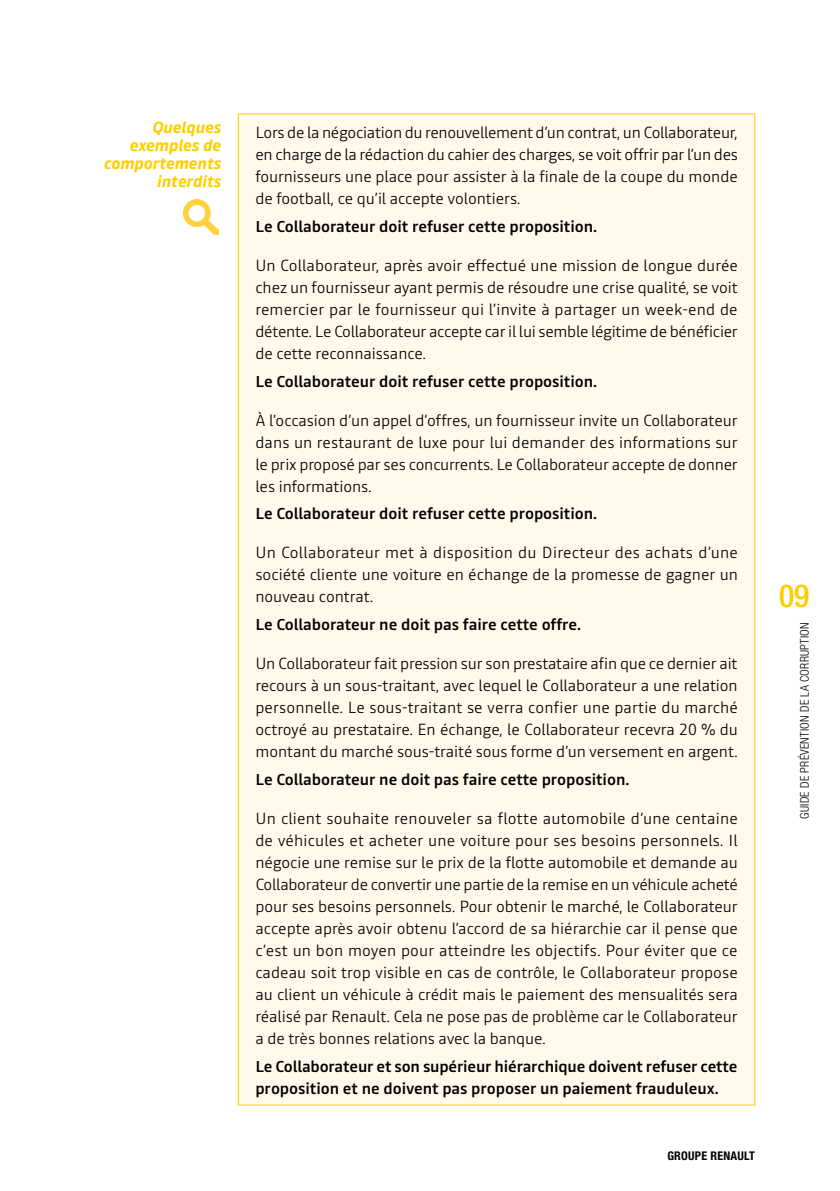
<style>
.page{position:relative;width:840px;height:1191px;background:#fff}
.page>*{position:absolute;margin:0;border:0;box-sizing:border-box;transform-origin:0 0}
.t1{font:500 condensed 31.8px "Helvetica Neue LT Std";color:#ffce00}
.t2{font:300 16px/22px "Read";letter-spacing:-.005em;color:#000;text-align:justify}
.t3{font:500 16px/22px "Read";letter-spacing:-.005em;color:#000}
.t4{font:italic 700 16px/18px "Read";letter-spacing:-.01em;color:#ffce00;text-align:right}
.t5{font:300 condensed 12px "Helvetica Neue LT Std";letter-spacing:.02em;color:#000}
.t6{font:700 condensed 12px "Helvetica Neue LT Std";letter-spacing:.02em;color:#000}
</style>
<div class="page">
<div style="left:238px;top:114px;width:516px;height:991px;background:#fff8eb"></div>
<hr style="left:238px;top:113px;width:517px;height:1px;background:#ffce00">
<hr style="left:238px;top:114px;width:1px;height:990px;background:#ffce00">
<hr style="left:754px;top:114px;width:1px;height:990px;background:#ffce00">
<hr style="left:238px;top:1104px;width:517px;height:1px;background:#ffce00">
<img style="left:183px;top:200px;width:35px;height:35px">
<p class="t4" style="left:104px;top:118px;width:119px">Quelques exemples de comportements interdits</p>
<p class="t2" style="left:255px;top:122px;width:484px">Lors de la négociation du renouvellement d’un contrat, un Collaborateur, en charge de la rédaction du cahier des charges, se voit offrir par l’un des fournisseurs une place pour assister à la finale de la coupe du monde de football, ce qu’il accepte volontiers.</p>
<p class="t3" style="left:255px;top:215px;width:343px">Le Collaborateur doit refuser cette proposition.</p>
<p class="t2" style="left:255px;top:254px;width:484px">Un Collaborateur, après avoir effectué une mission de longue durée chez un fournisseur ayant permis de résoudre une crise qualité, se voit remercier par le fournisseur qui l’invite à partager un week-end de détente. Le Collaborateur accepte car il lui semble légitime de bénéficier de cette reconnaissance.</p>
<p class="t3" style="left:255px;top:370px;width:343px">Le Collaborateur doit refuser cette proposition.</p>
<p class="t2" style="left:255px;top:409px;width:483px">À l’occasion d’un appel d’offres, un fournisseur invite un Collaborateur dans un restaurant de luxe pour lui demander des informations sur le prix proposé par ses concurrents. Le Collaborateur accepte de donner les informations.</p>
<p class="t3" style="left:255px;top:502px;width:343px">Le Collaborateur doit refuser cette proposition.</p>
<p class="t2" style="left:255px;top:542px;width:484px">Un Collaborateur met à disposition du Directeur des achats d’une société cliente une voiture en échange de la promesse de gagner un nouveau contrat.</p>
<p class="t3" style="left:255px;top:613px;width:327px">Le Collaborateur ne doit pas faire cette offre.</p>
<p class="t2" style="left:255px;top:652px;width:484px">Un Collaborateur fait pression sur son prestataire afin que ce dernier ait recours à un sous-traitant, avec lequel le Collaborateur a une relation personnelle. Le sous-traitant se verra confier une partie du marché octroyé au prestataire. En échange, le Collaborateur recevra 20 % du montant du marché sous-traité sous forme d’un versement en argent.</p>
<p class="t3" style="left:255px;top:768px;width:375px">Le Collaborateur ne doit pas faire cette proposition.</p>
<p class="t2" style="left:255px;top:807px;width:484px">Un client souhaite renouveler sa flotte automobile d’une centaine de véhicules et acheter une voiture pour ses besoins personnels. Il négocie une remise sur le prix de la flotte automobile et demande au Collaborateur de convertir une partie de la remise en un véhicule acheté pour ses besoins personnels. Pour obtenir le marché, le Collaborateur accepte après avoir obtenu l’accord de sa hiérarchie car il pense que c’est un bon moyen pour atteindre les objectifs. Pour éviter que ce cadeau soit trop visible en cas de contrôle, le Collaborateur propose au client un véhicule à crédit mais le paiement des mensualités sera réalisé par Renault. Cela ne pose pas de problème car le Collaborateur a de très bonnes relations avec la banque.</p>
<p class="t3" style="left:255px;top:1054px;width:483px">Le Collaborateur et son supérieur hiérarchique doivent refuser cette proposition et ne doivent pas proposer un paiement frauduleux.</p>
<p class="t6" style="left:667px;top:1148px;width:89px">GROUPE RENAULT</p>
<h1 class="t1" style="left:778px;top:576px;width:32px">09</h1>
<p class="t5" style="left:797px;top:819px;width:198px;rotate:-90deg">GUIDE DE PRÉVENTION DE LA CORRUPTION</p>
</div>
